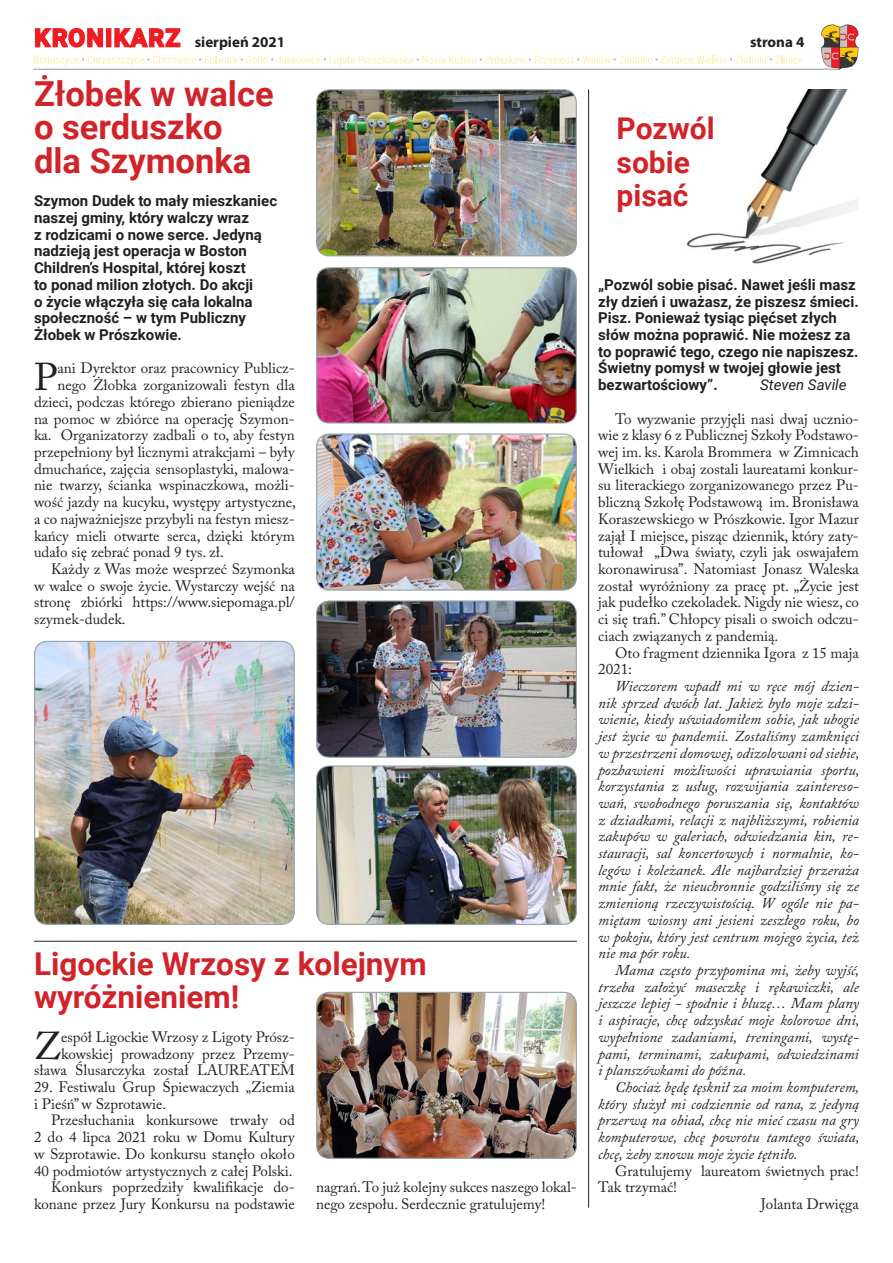
<style>
.page{position:relative;width:893px;height:1263px;background:#fff}
.page>*{position:absolute;margin:0;border:0;box-sizing:border-box;transform-origin:0 0}
.Tekst_podstawowy{font:38.55px "Adobe Caslon Pro";color:#231f20}
.Tytuł_główny{font:700 34.5px/33.5px "Roboto";color:#d1232a}
.Tytuł_główny-2{font:700 31.5px/33.5px "Roboto";color:#d1232a}
.Tytuł_główny-3{font:700 30px/33.5px "Roboto";color:#d1232a}
.Tekst_podstawowy-2{font:15px/16.6px "Adobe Caslon Pro";color:#231f20}
.Tekst_podstawowy-3{font:italic 15px/16.6px "Adobe Caslon Pro";color:#231f20;text-align:justify}
.Podtytuł{font:700 15px/16.6px "Roboto";color:#231f20}
.t1{font:700 15px "Myriad Pro";color:#231f20}
.Podtytuł-2{font:italic 15px "Roboto";color:#231f20}
</style>
<div class="page">
<svg style="left:821px;top:25px;width:37px;height:45px;background:#bd845e"></svg>
<svg style="left:34px;top:27px;width:768px;height:39px"></svg>
<hr style="left:33px;top:69px;width:807px;height:1px;background:#939598">
<img style="left:686px;top:89px;width:173px;height:175px">
<hr style="left:34px;top:941px;width:543px;height:1px;background:#231f20">
<hr style="left:588px;top:89px;width:1px;height:1119px;background:#231f20">
<img style="left:317px;top:992px;width:259px;height:166px">
<div style="left:316px;top:992px;width:261px;height:167px;border:1px solid #94a2aa;border-radius:13px"></div>
<img style="left:317px;top:90px;width:259px;height:166px">
<div style="left:316px;top:89px;width:261px;height:167px;border:1px solid #94a2aa;border-radius:13px"></div>
<img style="left:317px;top:435px;width:259px;height:155px">
<div style="left:316px;top:433px;width:261px;height:158px;border:1px solid #94a2aa;border-radius:13px"></div>
<img style="left:317px;top:767px;width:259px;height:157px">
<div style="left:316px;top:765px;width:261px;height:160px;border:1px solid #94a2aa;border-radius:13px"></div>
<img style="left:317px;top:602px;width:259px;height:155px">
<div style="left:316px;top:600px;width:261px;height:158px;border:1px solid #94a2aa;border-radius:13px"></div>
<img style="left:317px;top:268px;width:259px;height:155px">
<div style="left:316px;top:267px;width:261px;height:156px;border:1px solid #94a2aa;border-radius:13px"></div>
<img style="left:35px;top:641px;width:259px;height:283px">
<div style="left:34px;top:641px;width:261px;height:284px;border:1px solid #94a2aa;border-radius:13px"></div>
<p class="t1" style="left:195px;top:32px;width:92px">sierpień 2021</p>
<p class="t1" style="left:750px;top:32px;width:56px">strona 4</p>
<p class="Tytuł_główny" style="left:34px;top:76px;width:241px">Żłobek w walce o serduszko dla Szymonka</p>
<p class="Podtytuł" style="left:34px;top:192px;width:245px">Szymon Dudek to mały mieszkaniec naszej gminy, który walczy wraz<br>z rodzicami o nowe serce. Jedyną nadzieją jest operacja w Boston<br>Children’s Hospital, której koszt<br>to ponad milion złotych. Do akcji<br>o życie włączyła się cała lokalna społeczność – w tym Publiczny<br>Żłobek w Prószkowie.</p>
<p class="Tekst_podstawowy" style="left:34px;top:354px;width:25px">P</p>
<p class="Tekst_podstawowy-2" style="left:57px;top:360px;width:239px">ani Dyrektor oraz pracownicy Publicz-</p>
<p class="Tekst_podstawowy-2" style="left:57px;top:377px;width:239px">nego Żłobka zorganizowali festyn dla</p>
<p class="Tekst_podstawowy-2" style="left:34px;top:393px;width:262px">dzieci, podczas którego zbierano pieniądze</p>
<p class="Tekst_podstawowy-2" style="left:34px;top:410px;width:262px">na pomoc w zbiórce na operację Szymon-</p>
<p class="Tekst_podstawowy-2" style="left:34px;top:427px;width:262px">ka. Organizatorzy zadbali o to, aby festyn</p>
<p class="Tekst_podstawowy-2" style="left:34px;top:443px;width:262px">przepełniony był licznymi atrakcjami – były</p>
<p class="Tekst_podstawowy-2" style="left:34px;top:460px;width:262px">dmuchańce, zajęcia sensoplastyki, malowa-</p>
<p class="Tekst_podstawowy-2" style="left:34px;top:477px;width:262px">nie twarzy, ścianka wspinaczkowa, możli-</p>
<p class="Tekst_podstawowy-2" style="left:34px;top:494px;width:263px">wość jazdy na kucyku, występy artystyczne,</p>
<p class="Tekst_podstawowy-2" style="left:34px;top:510px;width:262px">a co najważniejsze przybyli na festyn miesz-</p>
<p class="Tekst_podstawowy-2" style="left:34px;top:527px;width:262px">kańcy mieli otwarte serca, dzięki którym</p>
<p class="Tekst_podstawowy-2" style="left:34px;top:544px;width:191px">udało się zebrać ponad 9 tys. zł.</p>
<p class="Tekst_podstawowy-2" style="left:34px;top:560px;width:262px;text-align:justify;text-indent:17px">Każdy z Was może wesprzeć Szymonka w walce o swoje życie. Wystarczy wejść na stronę zbiórki https://www.siepomaga.pl/ szymek-dudek.</p>
<p class="Tytuł_główny-2" style="left:34px;top:946px;width:394px">Ligockie Wrzosy z kolejnym wyróżnieniem!</p>
<p class="Tekst_podstawowy" style="left:34px;top:1023px;width:29px">Z</p>
<p class="Tekst_podstawowy-2" style="left:34px;top:1028px;width:262px;text-align:right">espół Ligockie Wrzosy z Ligoty Prósz&shy;kowskiej prowadzony przez Przemy&shy;sława Ślusarczyka został LAUREATEM</p>
<p class="Tekst_podstawowy-2" style="left:34px;top:1078px;width:262px">29. Festiwalu Grup Śpiewaczych „Ziemia i Pieśń” w Szprotawie.</p>
<p class="Tekst_podstawowy-2" style="left:34px;top:1112px;width:262px;text-align:justify;text-indent:17px">Przesłuchania konkursowe trwały od 2 do 4 lipca 2021 roku w Domu Kultury w Szprotawie. Do konkursu stanęło około 40 podmiotów artystycznych z całej Polski.</p>
<p class="Tekst_podstawowy-2" style="left:34px;top:1179px;width:262px;text-align:right">Konkurs poprzedziły kwalifikacje do&shy;konane przez Jury Konkursu na podstawie</p>
<p class="Tekst_podstawowy-2" style="left:316px;top:1179px;width:262px">nagrań. To już kolejny sukces naszego lokal&shy;nego zespołu. Serdecznie gratulujemy!</p>
<p class="Tytuł_główny-3" style="left:617px;top:111px;width:100px">Pozwól sobie pisać</p>
<p class="Podtytuł" style="left:598px;top:276px;width:262px">„Pozwól sobie pisać. Nawet jeśli masz zły dzień i uważasz, że piszesz śmieci.<br>Pisz. Ponieważ tysiąc pięćset złych słów można poprawić. Nie możesz za to poprawić tego, czego nie napiszesz.<br>Świetny pomysł w twojej głowie jest bezwartościowy”.</p>
<p class="Podtytuł-2" style="left:760px;top:374px;width:88px">Steven Savile</p>
<p class="Tekst_podstawowy-2" style="left:598px;top:410px;width:262px;text-align:justify;text-indent:17px">To wyzwanie przyjęli nasi dwaj ucznio&shy;wie z klasy 6 z Publicznej Szkoły Podstawo&shy;wej im. ks. Karola Brommera w Zimnicach Wielkich i obaj zostali laureatami konkur&shy;su literackiego zorganizowanego przez Pu&shy;bliczną Szkołę Podstawową im. Bronisława Koraszewskiego w Prószkowie. Igor Mazur zajął I miejsce, pisząc dziennik, który zaty&shy;tułował „Dwa światy, czyli jak oswajałem koronawirusa”. Natomiast Jonasz Waleska został wyróżniony za pracę pt. „Życie jest jak pudełko czekoladek. Nigdy nie wiesz, co ci się trafi.” Chłopcy pisali o swoich odczu&shy;ciach związanych z pandemią.</p>
<p class="Tekst_podstawowy-2" style="left:598px;top:644px;width:262px;text-indent:17px">Oto fragment dziennika Igora z 15 maja<br>2021:</p>
<p class="Tekst_podstawowy-3" style="left:598px;top:677px;width:263px;text-indent:17px">Wieczorem wpadł mi w ręce mój dzien&shy;nik sprzed dwóch lat. Jakież było moje zdzi&shy;wienie, kiedy uświadomiłem sobie, jak ubogie jest życie w pandemii. Zostaliśmy zamknięci w przestrzeni domowej, odizolowani od siebie, pozbawieni możliwości uprawiania sportu, korzystania z usług, rozwijania zaintereso&shy;wań, swobodnego poruszania się, kontaktów z dziadkami, relacji z najbliższymi, robienia zakupów w galeriach, odwiedzania kin, re&shy;stauracji, sal koncertowych i normalnie, ko&shy;legów i koleżanek. Ale najbardziej przeraża mnie fakt, że nieuchronnie godziliśmy się ze zmienioną rzeczywistością. W ogóle nie pa&shy;miętam wiosny ani jesieni zeszłego roku, bo w pokoju, który jest centrum mojego życia, też nie ma pór roku.</p>
<p class="Tekst_podstawowy-3" style="left:598px;top:961px;width:263px;text-indent:17px">Mama często przypomina mi, żeby wyjść, trzeba założyć maseczkę i rękawiczki, ale jeszcze lepiej - spodnie i bluzę… Mam plany i aspiracje, chcę odzyskać moje kolorowe dni, wypełnione zadaniami, treningami, wystę&shy;pami, terminami, zakupami, odwiedzinami i planszówkami do późna.</p>
<p class="Tekst_podstawowy-3" style="left:598px;top:1078px;width:263px;text-indent:17px">Chociaż będę tęsknił za moim komputerem, który służył mi codziennie od rana, z jedyną przerwą na obiad, chcę nie mieć czasu na gry komputerowe, chcę powrotu tamtego świata, chcę, żeby znowu moje życie tętniło.</p>
<p class="Tekst_podstawowy-2" style="left:598px;top:1162px;width:262px;text-indent:17px">Gratulujemy laureatom świetnych prac!<br>Tak trzymać!</p>
<p class="Tekst_podstawowy-2" style="left:761px;top:1195px;width:100px">Jolanta Drwięga</p>
</div>
